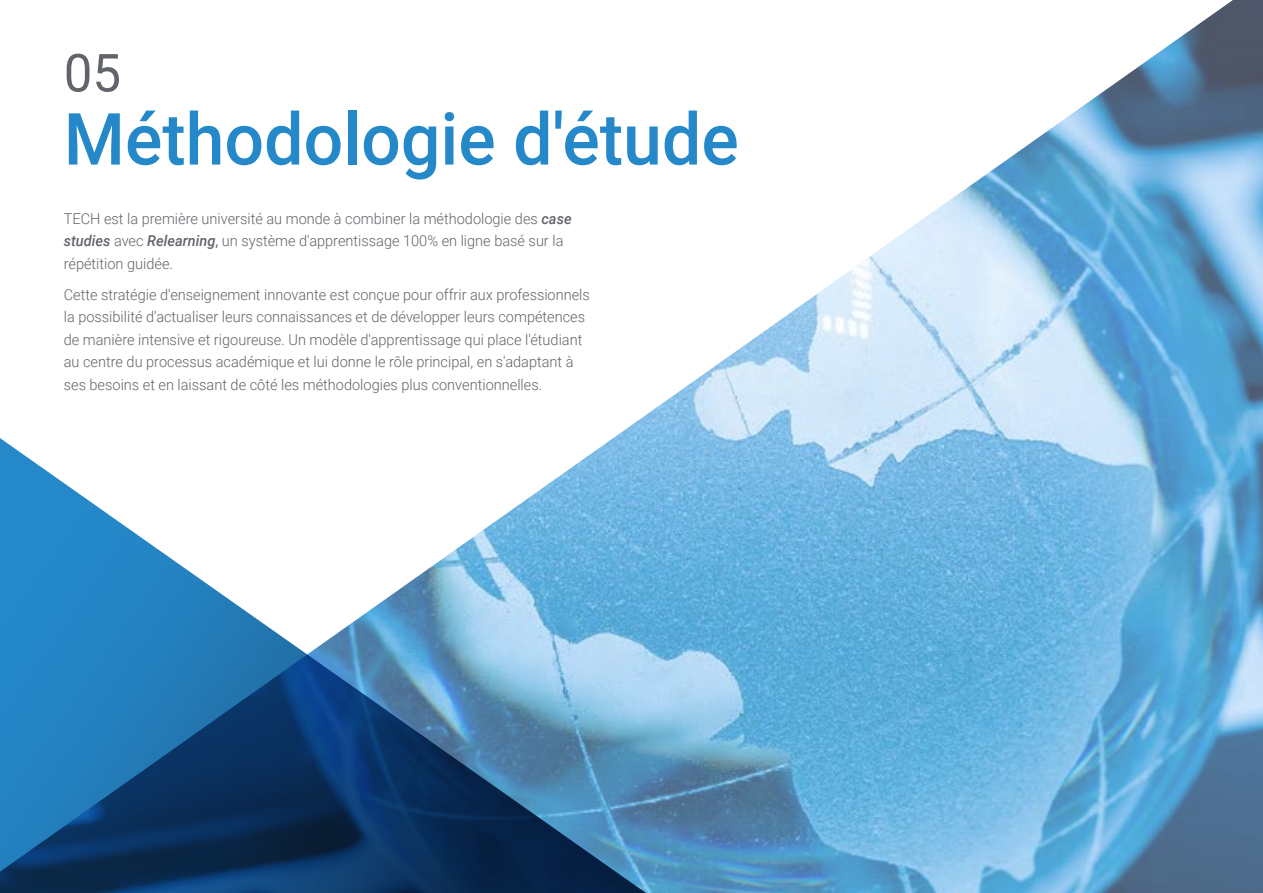
<style>
.page{position:relative;width:1263px;height:893px;background:#fff}
.page>*{position:absolute;margin:0;border:0;box-sizing:border-box;transform-origin:0 0}
.t1{font:500 72px "Roboto";color:#2488c9}
.t2{font:52.5px "Roboto";color:#61646a}
.t3{font:300 15px/22.5px "Roboto";color:#61646a}
.s1{font-weight:500;font-style:italic}
.s2{font-weight:400}
</style>
<div class="page">
<img style="left:635px;top:0;width:628px;height:893px">
<svg style="left:0;top:423px;width:676px;height:470px"></svg>
<h2 class="t2" style="left:64px;top:36px;width:59px">05</h2>
<h1 class="t1" style="left:64px;top:89px;width:676px">Méthodologie d'étude</h1>
<p class="t3" style="left:64px;top:207px;width:509px">TECH est la première université au monde à combiner la méthodologie des <span class="s1">case studies</span> avec <span class="s1">Relearning</span><span class="s2">,</span> un système d'apprentissage 100% en ligne basé sur la répétition guidée.</p>
<p class="t3" style="left:64px;top:283px;width:528px">Cette stratégie d'enseignement innovante est conçue pour offrir aux professionnels la possibilité d'actualiser leurs connaissances et de développer leurs compétences de manière intensive et rigoureuse. Un modèle d'apprentissage qui place l'étudiant au centre du processus académique et lui donne le rôle principal, en s'adaptant à ses besoins et en laissant de côté les méthodologies plus conventionnelles.</p>
</div>
